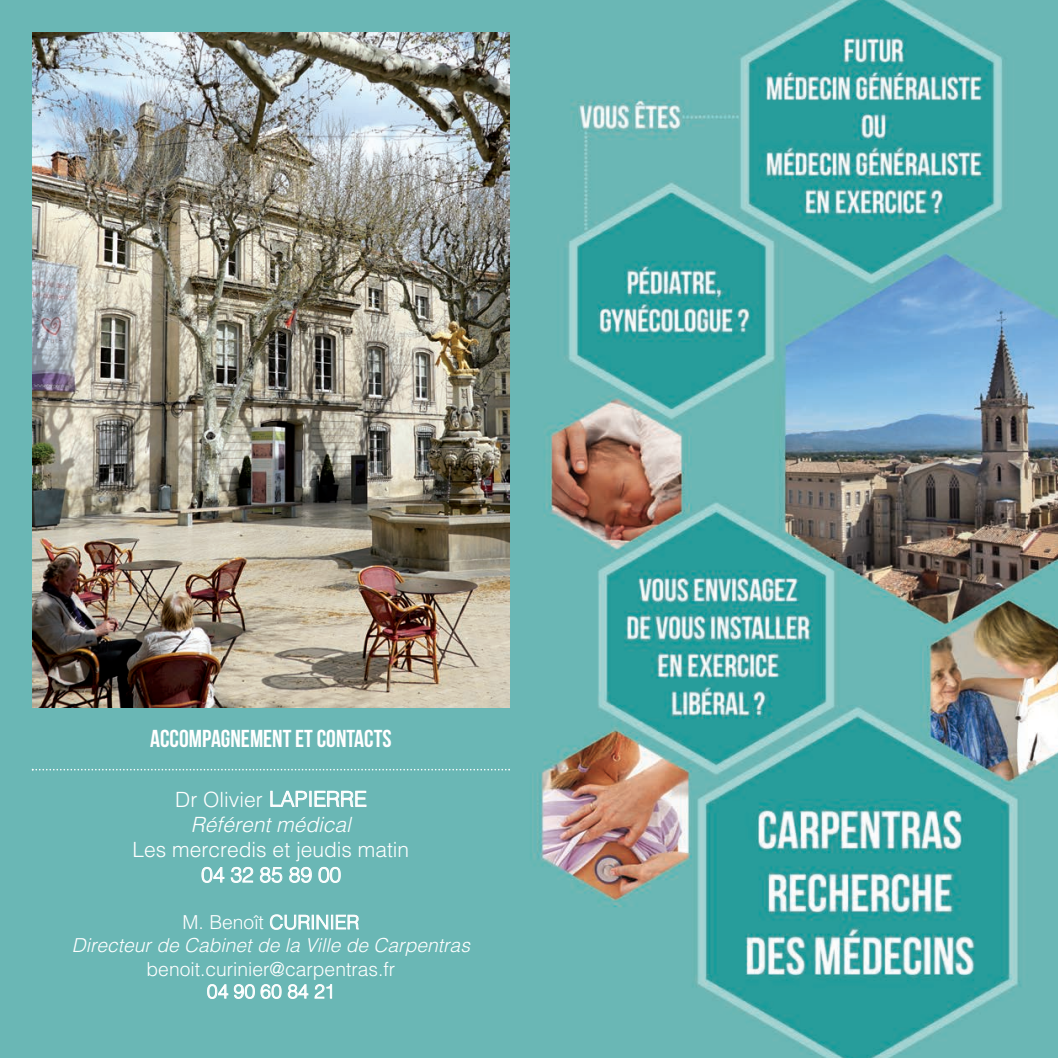
<style>
.page{position:relative;width:1058px;height:1058px;background:#fff}
.page>*{position:absolute;margin:0;border:0;box-sizing:border-box;transform-origin:0 0}
.t1{font:24.5px "Bebas Neue";color:#fff}
.t2{font:300 21px/25px "Helvetica";color:#fff;text-align:center}
.t3{font:italic 300 21px "Helvetica";color:#fff}
.t4{font:300 19.25px/22.6px "Helvetica";color:#fff;text-align:center}
.t5{font:italic 300 19.25px "Helvetica";color:#fff}
</style>
<div class="page">
<img style="left:0;top:0;width:1057px;height:1057px">
<p class="t1" style="left:150px;top:724px;width:243px">ACCOMPAGNEMENT ET CONTACTS</p>
<p class="t2" style="left:175px;top:785px;width:193px">Dr Olivier LAPIERRE</p>
<p class="t3" style="left:191px;top:806px;width:161px">Référent médical</p>
<p class="t2" style="left:133px;top:835px;width:278px">Les mercredis et jeudis matin<br>04 32 85 89 00</p>
<p class="t4" style="left:183px;top:909px;width:178px">M. Benoît CURINIER</p>
<p class="t5" style="left:72px;top:929px;width:399px">Directeur de Cabinet de la Ville de Carpentras</p>
<p class="t4" style="left:146px;top:956px;width:250px">benoit.curinier@carpentras.fr<br>04 90 60 84 21</p>
</div>
